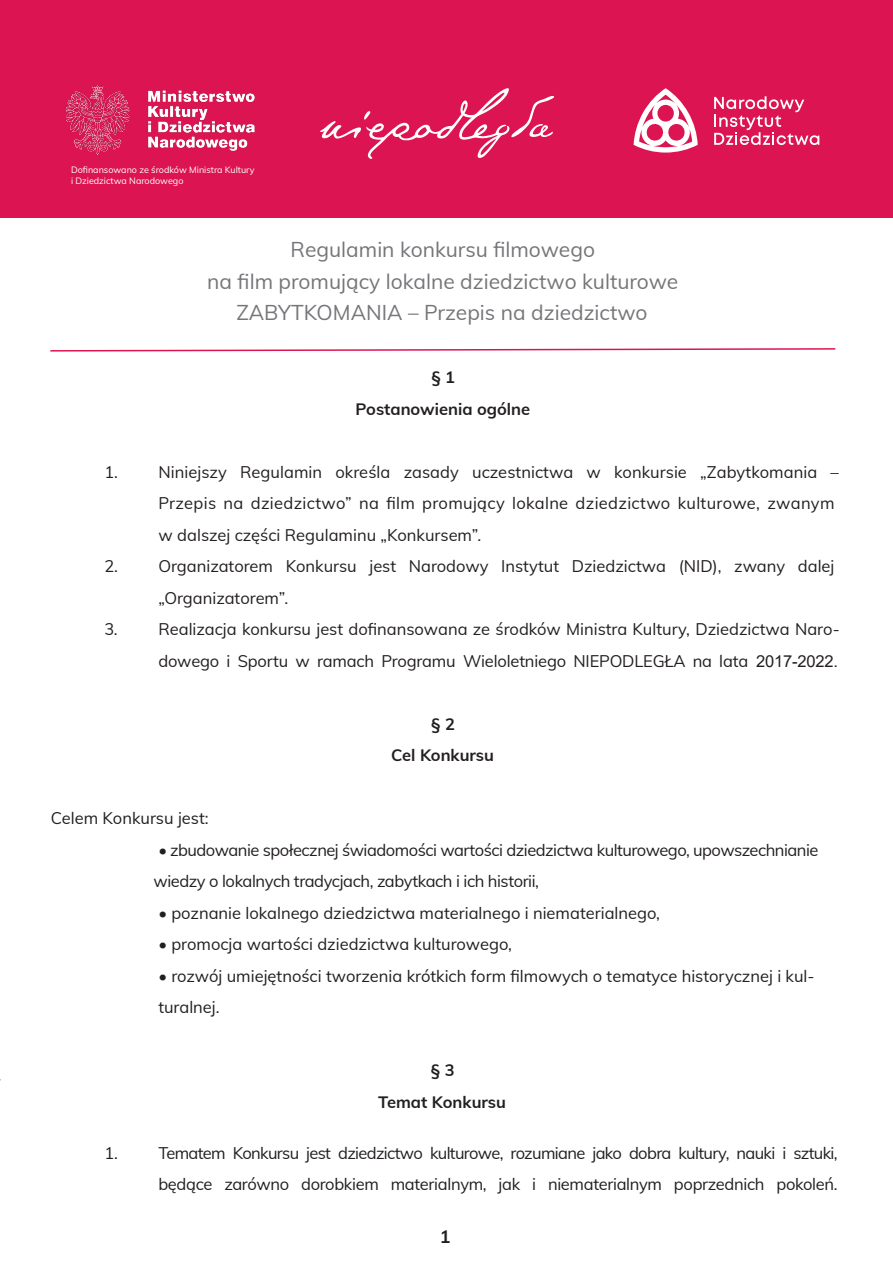
<style>
.page{position:relative;width:893px;height:1263px;background:#fff}
.page>*{position:absolute;margin:0;border:0;box-sizing:border-box;transform-origin:0 0}
.t1{font:21px "Muli";color:#757679}
.t2{font:700 18px "Muli";color:#231f20}
.t3{font:16.5px/31.5px "Muli";color:#231f20}
.t4{font:16.5px/31.5px "Muli";letter-spacing:-.035em;color:#231f20}
.t5{font:16.5px "Muli";letter-spacing:-.03em;color:#231f20}
.t6{font:700 16.5px "Muli";color:#231f20}
.t7{font:16.5px "Muli";letter-spacing:-.025em;color:#231f20}
.t8{font:9px "Muli";color:#fff}
.s1{font-family:"Arial"}
</style>
<div class="page">
<div style="left:0;top:0;width:893px;height:217px;background:#dc1451"></div>
<svg style="left:320px;top:88px;width:234px;height:71px"></svg>
<svg style="left:634px;top:88px;width:64px;height:65px"></svg>
<svg style="left:714px;top:96px;width:105px;height:49px"></svg>
<svg style="left:50px;top:348px;width:786px;height:4px"></svg>
<img style="left:65px;top:85px;width:190px;height:71px">
<p class="t8" style="left:71px;top:163px;width:185px">Dofinansowano ze środków Ministra Kultury</p>
<p class="t8" style="left:71px;top:174px;width:114px">i Dziedzictwa Narodowego</p>
<p class="t1" style="left:290px;top:234px;width:306px">Regulamin konkursu filmowego</p>
<p class="t1" style="left:207px;top:266px;width:473px">na film promujący lokalne dziedzictwo kulturowe</p>
<p class="t1" style="left:236px;top:297px;width:413px">ZABYTKOMANIA – Przepis na dziedzictwo</p>
<p class="t6" style="left:431px;top:365px;width:25px">§ 1</p>
<p class="t6" style="left:356px;top:397px;width:176px">Postanowienia ogólne</p>
<p class="t3" style="left:104px;top:455px;width:15px">1.</p>
<p class="t3" style="left:158px;top:455px;width:682px">Niniejszy Regulamin określa zasady uczestnictwa w konkursie „Zabytkomania –<br>Przepis na dziedzictwo” na film promujący lokalne dziedzictwo kulturowe, zwanym w dalszej części Regulaminu „Konkursem”.</p>
<p class="t3" style="left:104px;top:550px;width:15px">2.</p>
<p class="t3" style="left:158px;top:550px;width:678px">Organizatorem Konkursu jest Narodowy Instytut Dziedzictwa (NID), zwany dalej „Organizatorem”.</p>
<p class="t3" style="left:104px;top:613px;width:15px">3.</p>
<p class="t3" style="left:158px;top:613px;width:683px">Realizacja konkursu jest dofinansowana ze środków Ministra Kultury, Dziedzictwa Naro-</p>
<p class="t3" style="left:158px;top:644px;width:681px">dowego i Sportu w ramach Programu Wieloletniego NIEPODLEGŁA na lata <span class="s1">2017-2022.</span></p>
<p class="t6" style="left:431px;top:712px;width:25px">§ 2</p>
<p class="t6" style="left:391px;top:743px;width:104px">Cel Konkursu</p>
<p class="t3" style="left:51px;top:802px;width:159px">Celem Konkursu jest:</p>
<p class="t5" style="left:158px;top:838px;width:662px">• zbudowanie społecznej świadomości wartości dziedzictwa kulturowego, upowszechnianie</p>
<p class="t7" style="left:153px;top:869px;width:387px">wiedzy o lokalnych tradycjach, zabytkach i ich historii,</p>
<p class="t3" style="left:158px;top:896px;width:503px">• poznanie lokalnego dziedzictwa materialnego i niematerialnego,</p>
<p class="t3" style="left:158px;top:928px;width:355px">• promocja wartości dziedzictwa kulturowego,</p>
<p class="t3" style="left:158px;top:959px;width:658px">• rozwój umiejętności tworzenia krótkich form filmowych o tematyce historycznej i kul-</p>
<p class="t3" style="left:158px;top:991px;width:63px">turalnej.</p>
<p class="t6" style="left:431px;top:1058px;width:25px">§ 3</p>
<p class="t6" style="left:378px;top:1090px;width:129px">Temat Konkursu</p>
<p class="t3" style="left:104px;top:1136px;width:15px">1.</p>
<p class="t4" style="left:158px;top:1136px;width:681px">Tematem Konkursu jest dziedzictwo kulturowe, rozumiane jako dobra kultury, nauki i sztuki, będące zarówno dorobkiem materialnym, jak i niematerialnym poprzednich pokoleń.</p>
<p class="t2" style="left:440px;top:1223px;width:12px">1</p>
</div>
